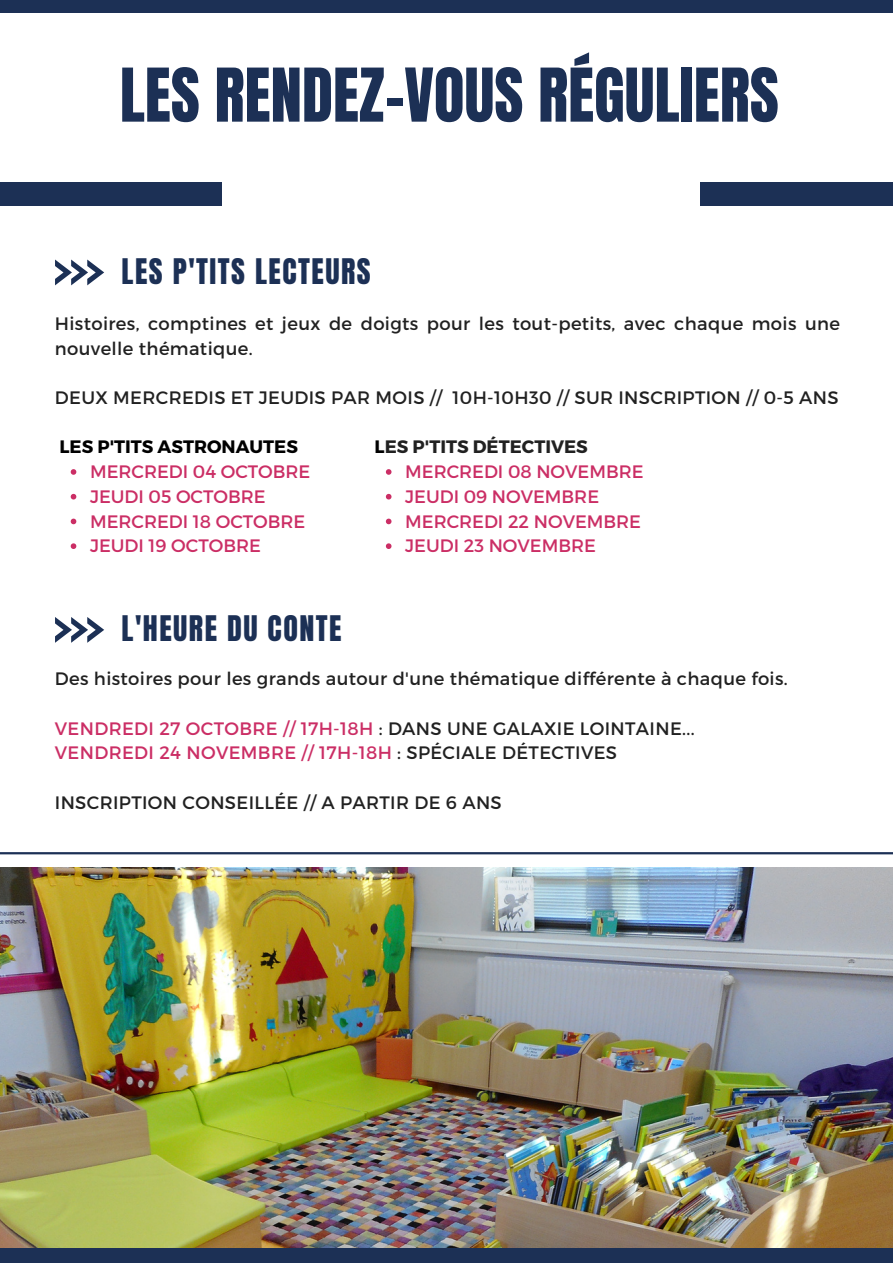
<style>
.page{position:relative;width:893px;height:1264px;background:#fff}
.page>*{position:absolute;margin:0;border:0;box-sizing:border-box;transform-origin:0 0}
.t1{font:63px "Anton";color:#1c3055}
.t2{font:30px "Anton";letter-spacing:.05em;color:#1c3055}
.t3{font:18px/24.8px "Montserrat";letter-spacing:.02em;color:#212121}
.t4{font:18px "Montserrat";color:#cb2e65}
.t5{font:18px "Montserrat";letter-spacing:.02em;color:#cb2e65}
.t6{font:700 18px "Montserrat";color:#000}
.t7{font:700 18px "Montserrat";color:#212121}
.s1{color:#000}
.s2{color:#cb2e65}
.s3{color:#212121}
</style>
<div class="page">
<div style="left:0;top:182px;width:222px;height:24px;background:#1c3055"></div>
<div style="left:700px;top:182px;width:192px;height:24px;background:#1c3055"></div>
<div style="left:0;top:0;width:892px;height:12px;background:#1c3055"></div>
<img style="left:0;top:867px;width:892px;height:381px">
<div style="left:0;top:1248px;width:892px;height:14px;background:#1c3055"></div>
<svg style="left:386px;top:469px;width:5px;height:6px"></svg>
<svg style="left:386px;top:494px;width:5px;height:5px"></svg>
<svg style="left:386px;top:518px;width:5px;height:6px"></svg>
<svg style="left:386px;top:543px;width:5px;height:6px"></svg>
<svg style="left:71px;top:469px;width:5px;height:6px"></svg>
<svg style="left:71px;top:494px;width:5px;height:5px"></svg>
<svg style="left:71px;top:518px;width:5px;height:6px"></svg>
<svg style="left:71px;top:543px;width:5px;height:6px"></svg>
<svg style="left:55px;top:259px;width:49px;height:26px"></svg>
<svg style="left:55px;top:617px;width:49px;height:25px"></svg>
<hr style="left:0;top:852px;width:892px;height:2px;background:#1c3055">
<p class="t1" style="left:120px;top:50px;width:660px">LES RENDEZ-VOUS RÉGULIERS</p>
<p class="t2" style="left:122px;top:250px;width:250px">LES P'TITS LECTEURS</p>
<p class="t3" style="left:55px;top:310px;width:786px">Histoires, comptines et jeux de doigts pour les tout-petits, avec chaque mois une nouvelle thématique.</p>
<p class="t3" style="left:55px;top:384px;width:785px">DEUX MERCREDIS ET JEUDIS PAR MOIS // 10H-10H30 // SUR INSCRIPTION // 0-5 ANS</p>
<p class="t6" style="left:59px;top:435px;width:240px">LES P'TITS ASTRONAUTES</p>
<p class="t4" style="left:90px;top:460px;width:222px">MERCREDI 04 OCTOBRE</p>
<p class="t4" style="left:90px;top:485px;width:177px">JEUDI 05 OCTOBRE</p>
<p class="t4" style="left:90px;top:509px;width:217px">MERCREDI 18 OCTOBRE</p>
<p class="t4" style="left:90px;top:534px;width:172px">JEUDI 19 OCTOBRE</p>
<p class="t7" style="left:374px;top:435px;width:215px"><span class="s1">L</span>ES P'TITS DÉTECTIVES</p>
<p class="t4" style="left:405px;top:460px;width:240px">MERCREDI 08 NOVEMBRE</p>
<p class="t4" style="left:405px;top:485px;width:195px">JEUDI 09 NOVEMBRE</p>
<p class="t4" style="left:405px;top:509px;width:237px">MERCREDI 22 NOVEMBRE</p>
<p class="t4" style="left:405px;top:534px;width:192px">JEUDI 23 NOVEMBRE</p>
<p class="t2" style="left:122px;top:607px;width:221px">L'HEURE DU CONTE</p>
<p class="t3" style="left:55px;top:665px;width:734px">Des histoires pour les grands autour d'une thématique différente à chaque fois.</p>
<p class="t3" style="left:55px;top:715px;width:641px"><span class="s2">VENDREDI 27 OCTOBRE // 17H-18H</span> : DANS UNE GALAXIE LOINTAINE...</p>
<p class="t5" style="left:55px;top:741px;width:563px">VENDREDI 24 NOVEMBRE // 17H-18H <span class="s3">: SPÉCIALE DÉTECTIVES</span></p>
<p class="t3" style="left:55px;top:789px;width:448px">INSCRIPTION CONSEILLÉE // A PARTIR DE 6 ANS</p>
</div>
